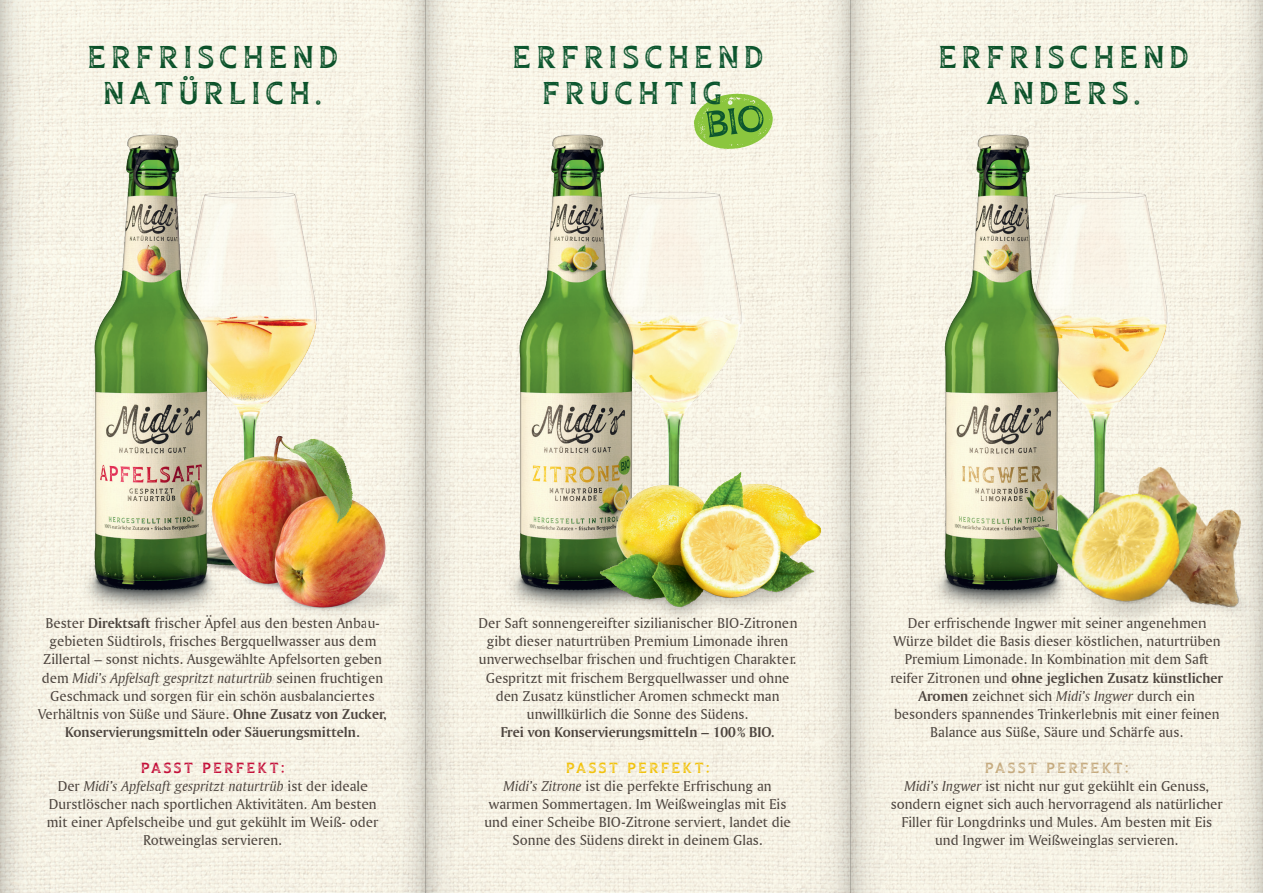
<style>
.page{position:relative;width:1263px;height:893px;background:#fff}
.page>*{position:absolute;margin:0;border:0;box-sizing:border-box;transform-origin:0 0}
.t1{font:700 45px/36.2px "Gambler Flr Print";letter-spacing:.125em;color:#0c562e;text-align:center}
.t2{font:700 21px "Gambler Flr Print";letter-spacing:.125em;color:#c40c37}
.t3{font:700 21px "Gambler Flr Print";letter-spacing:.125em;color:#f2c209}
.t4{font:700 21px "Gambler Flr Print";letter-spacing:.125em;color:#c5aa7e}
.t5{font:15px/18.1px "Amerigo BT Roman A";color:#4d453f;text-align:center}
.t6{font:15px "Amerigo BT Bold A";color:#4d453f}
.t7{font:15px "Amerigo BT Italic A";color:#4d453f}
.s1{color:#fff}
.s2{font-family:"Amerigo BT Bold A"}
.s3{font-family:"Amerigo BT Roman A"}
.s4{font-family:"Amerigo BT Italic A"}
</style>
<div class="page">
<img style="left:60px;top:0;width:1143px;height:893px">
<img style="left:911px;top:122px;width:292px;height:516px">
<img style="left:989px;top:446px;width:214px;height:213px">
<img style="left:60px;top:122px;width:305px;height:516px">
<img style="left:205px;top:422px;width:160px;height:220px">
<img style="left:485px;top:122px;width:305px;height:516px">
<img style="left:594px;top:438px;width:196px;height:188px">
<svg style="left:425px;top:0;width:60px;height:893px;background:#edeadd"></svg>
<svg style="left:365px;top:0;width:60px;height:893px;background:#eee9db"></svg>
<svg style="left:850px;top:0;width:61px;height:893px;background:#edeadd"></svg>
<svg style="left:790px;top:0;width:60px;height:893px;background:#eeeada"></svg>
<svg style="left:1203px;top:0;width:60px;height:893px;background:#e9e4d6"></svg>
<svg style="left:0;top:0;width:60px;height:893px;background:#edeade"></svg>
<svg style="left:694px;top:94px;width:79px;height:55px;background:#a3d064"></svg>
<h1 class="t1" style="left:88px;top:39px;width:252px">erfrischend natürlich.</h1>
<h1 class="t1" style="left:513px;top:39px;width:252px">erfrischend fruchtig<span class="s1">.</span></h1>
<h1 class="t1" style="left:938px;top:39px;width:252px">erfrischend anders.</h1>
<p class="t5" style="left:43px;top:614px;width:340px">Bester <span class="s2">Direktsaft</span> frischer Äpfel aus den besten Anbau&shy;gebieten Südtirols, frisches Bergquellwasser aus dem<br>Zillertal – sonst nichts. Ausgewählte Apfelsorten geben</p>
<p class="t7" style="left:42px;top:668px;width:343px"><span class="s3">dem</span> Midi’s Apfelsaft gespritzt naturtrüb <span class="s3">seinen fruchtigen</span></p>
<p class="t5" style="left:38px;top:686px;width:350px">Geschmack und sorgen für ein schön ausbalanciertes<br>Verhältnis von Süße und Säure. <span class="s2">Ohne Zusatz von Zucker,</span></p>
<p class="t6" style="left:65px;top:722px;width:296px">Konservierungsmitteln oder Säuerungsmitteln.</p>
<h2 class="t2" style="left:141px;top:758px;width:144px">Passt perfekt:</h2>
<p class="t7" style="left:58px;top:777px;width:311px"><span class="s3">Der</span> Midi’s Apfelsaft gespritzt naturtrüb <span class="s3">ist der ideale</span></p>
<p class="t5" style="left:47px;top:795px;width:333px">Durstlöscher nach sportlichen Aktivitäten. Am besten mit einer Apfelscheibe und gut gekühlt im Weiß- oder<br>Rotweinglas servieren.</p>
<p class="t5" style="left:478px;top:614px;width:320px">Der Saft sonnengereifter sizilianischer BIO-Zitronen gibt dieser naturtrüben Premium Limonade ihren unverwechselbar frischen und fruchtigen Charakter.<br>Gespritzt mit frischem Bergquellwasser und ohne den Zusatz künstlicher Aromen schmeckt man unwillkürlich die Sonne des Südens.</p>
<p class="t6" style="left:501px;top:722px;width:275px">Frei von Konservierungsmitteln – 100% BIO.</p>
<h2 class="t3" style="left:566px;top:758px;width:144px">Passt perfekt:</h2>
<p class="t5" style="left:484px;top:777px;width:308px"><span class="s4">Midi’s Zitrone</span> ist die perfekte Erfrischung an warmen Sommertagen. Im Weißweinglas mit Eis und einer Scheibe BIO-Zitrone serviert, landet die Sonne des Südens direkt in deinem Glas.</p>
<p class="t5" style="left:893px;top:614px;width:329px">Der erfrischende Ingwer mit seiner angenehmen<br>Würze bildet die Basis dieser köstlichen, naturtrüben<br>Premium Limonade. In Kombination mit dem Saft</p>
<p class="t6" style="left:890px;top:668px;width:334px"><span class="s3">reifer Zitronen und</span> ohne jeglichen Zusatz künstlicher</p>
<p class="t5" style="left:894px;top:686px;width:327px"><span class="s2">Aromen</span> zeichnet sich <span class="s4">Midi’s Ingwer</span> durch ein besonders spannendes Trinkerlebnis mit einer feinen<br>Balance aus Süße, Säure und Schärfe aus.</p>
<h2 class="t4" style="left:985px;top:758px;width:144px">Passt perfekt:</h2>
<p class="t5" style="left:891px;top:777px;width:334px"><span class="s4">Midi’s Ingwer</span> ist nicht nur gut gekühlt ein Genuss, sondern eignet sich auch hervorragend als natürlicher Filler für Longdrinks und Mules. Am besten mit Eis und Ingwer im Weißweinglas servieren.</p>
</div>
